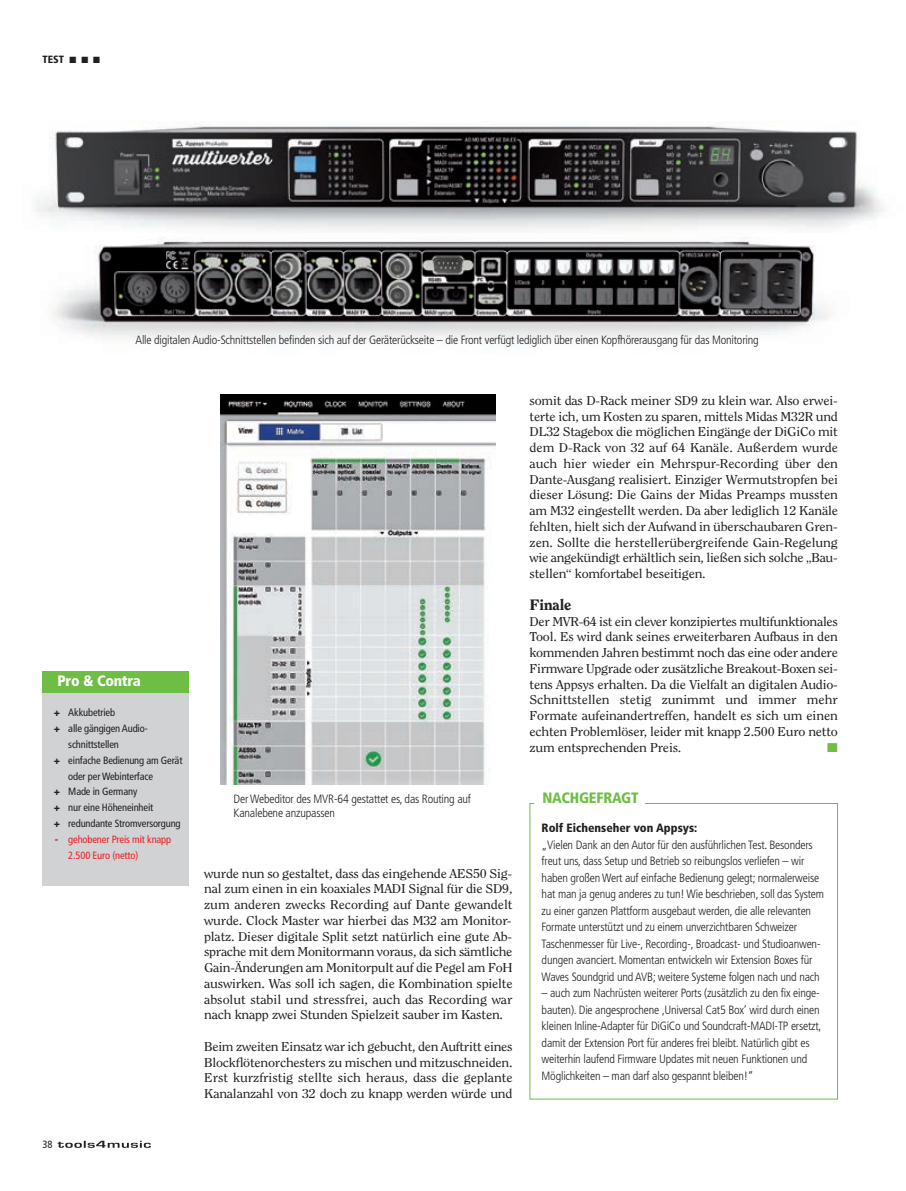
<style>
.page{position:relative;width:906px;height:1191px;background:#fff}
.page>*{position:absolute;margin:0;border:0;box-sizing:border-box;transform-origin:0 0}
.t1{font:900 condensed 15px "Frutiger LT Std";letter-spacing:-.015em;color:#6ebe44}
.t2{font:900 condensed 15px "Frutiger LT Std";letter-spacing:-.015em;color:#fff}
.t3{font:800 15px "Clearface Std";letter-spacing:-.015em;color:#231f20;scale:1.1 1}
.t4{font:12.75px/15.8px "Clearface Std";letter-spacing:-.015em;color:#231f20;text-align:justify;scale:1.1 1}
.t5{font:12.75px "Zapf Dingbats ITC";color:#6ebe44;scale:1.1 1}
.t6{font:300 condensed 12px/16.5px "Frutiger LT Std";letter-spacing:-.015em;color:#231f20}
.t7{font:900 condensed 12px "Frutiger LT Std";color:#231f20}
.t8{font:condensed 10.5px "Frutiger LT Std";letter-spacing:-.015em;color:#231f20}
.t9{font:condensed 10.5px/15.8px "Frutiger LT Std";letter-spacing:-.015em;color:#ee1d23}
.t10{font:900 condensed 10.5px "Frutiger LT Std";color:#231f20}
.s1{font-weight:900}
</style>
<div class="page">
<svg style="left:58px;top:1140px;width:93px;height:7px"></svg>
<div style="left:43px;top:671px;width:146px;height:215px;background:#d1d2d4"></div>
<div style="left:43px;top:671px;width:146px;height:21px;background:#6ebe44"></div>
<div style="left:529px;top:803px;width:309px;height:296px;border:1px solid #6ebe44"></div>
<div style="left:535px;top:784px;width:110px;height:30px;background:#fff"></div>
<img style="left:35px;top:125px;width:850px;height:106px">
<img style="left:53px;top:237px;width:779px;height:104px">
<img style="left:221px;top:395px;width:274px;height:389px">
<p class="t10" style="left:43px;top:55px;width:59px">TEST ■ ■ ■</p>
<p class="t6" style="left:135px;top:332px;width:625px">Alle digitalen Audio-Schnittstellen befinden sich auf der Geräterückseite – die Front verfügt lediglich über einen Kopfhörerausgang für das Monitoring</p>
<p class="t2" style="left:58px;top:674px;width:85px">Pro &amp; Contra</p>
<p class="t8" style="left:54px;top:708px;width:63px"><span class="s1">+</span> Akkubetrieb</p>
<p class="t8" style="left:54px;top:724px;width:95px"><span class="s1">+</span> alle gängigen Audio-</p>
<p class="t8" style="left:68px;top:740px;width:52px">schnittstellen</p>
<p class="t8" style="left:54px;top:756px;width:130px"><span class="s1">+</span> einfache Bedienung am Gerät</p>
<p class="t8" style="left:68px;top:771px;width:86px">oder per Webinterface</p>
<p class="t8" style="left:54px;top:787px;width:85px"><span class="s1">+</span> Made in Germany</p>
<p class="t8" style="left:54px;top:803px;width:101px"><span class="s1">+</span> nur eine Höheneinheit</p>
<p class="t8" style="left:54px;top:819px;width:128px"><span class="s1">+</span> redundante Stromversorgung</p>
<p class="t9" style="left:68px;top:832px;width:104px;text-indent:-13px"><span class="s1">-</span> gehobener Preis mit knapp<br>2.500 Euro (netto)</p>
<p class="t8" style="left:43px;top:1140px;width:12px">38</p>
<p class="t6" style="left:234px;top:792px;width:239px;line-height:14.4px">Der Webeditor des MVR-64 gestattet es, das Routing auf<br>Kanalebene anzupassen</p>
<p class="t4" style="left:204px;top:866px;width:282px">wurde nun so gestaltet, dass das eingehende AES50 Sig&shy;nal zum einen in ein koaxiales MADI Signal für die SD9, zum anderen zwecks Recording auf Dante gewandelt wurde. Clock Master war hierbei das M32 am Monitor&shy;platz. Dieser digitale Split setzt natürlich eine gute Ab&shy;sprache mit dem Monitormann voraus, da sich sämtliche Gain-Änderungen am Monitorpult auf die Pegel am FoH auswirken. Was soll ich sagen, die Kombination spielte absolut stabil und stressfrei, auch das Recording war nach knapp zwei Stunden Spielzeit sauber im Kasten.</p>
<p class="t4" style="left:204px;top:1039px;width:282px">Beim zweiten Einsatz war ich gebucht, den Auftritt eines Blockflötenorchesters zu mischen und mitzuschneiden.<br>Erst kurzfristig stellte sich heraus, dass die geplante Kanalanzahl von 32 doch zu knapp werden würde und</p>
<p class="t4" style="left:529px;top:393px;width:282px">somit das D-Rack meiner SD9 zu klein war. Also erwei&shy;terte ich, um Kosten zu sparen, mittels Midas M32R und DL32 Stagebox die möglichen Eingänge der DiGiCo mit dem D-Rack von 32 auf 64 Kanäle. Außerdem wurde auch hier wieder ein Mehrspur-Recording über den Dante-Ausgang realisiert. Einziger Wermutstropfen bei dieser Lösung: Die Gains der Midas Preamps mussten am M32 eingestellt werden. Da aber lediglich 12 Kanäle fehlten, hielt sich der Aufwand in überschaubaren Gren&shy;zen. Sollte die herstellerübergreifende Gain-Regelung wie angekündigt erhältlich sein, ließen sich solche „Bau&shy;stellen“ komfortabel beseitigen.</p>
<p class="t3" style="left:529px;top:598px;width:40px">Finale</p>
<p class="t4" style="left:529px;top:614px;width:282px">Der MVR-64 ist ein clever konzipiertes multifunktionales Tool. Es wird dank seines erweiterbaren Aufbaus in den kommenden Jahren bestimmt noch das eine oder andere Firmware Upgrade oder zusätzliche Breakout-Boxen sei&shy;tens Appsys erhalten. Da die Vielfalt an digitalen Audio-Schnittstellen stetig zunimmt und immer mehr Formate aufeinandertreffen, handelt es sich um einen echten Problemlöser, leider mit knapp 2.500 Euro netto zum entsprechenden Preis.</p>
<p class="t5" style="left:827px;top:739px;width:11px">■</p>
<p class="t1" style="left:542px;top:792px;width:98px">NACHGEFRAGT</p>
<p class="t7" style="left:541px;top:823px;width:157px">Rolf Eichenseher von Appsys:</p>
<p class="t6" style="left:541px;top:837px;width:284px">„Vielen Dank an den Autor für den ausführlichen Test. Besonders freut uns, dass Setup und Betrieb so reibungslos verliefen – wir haben großen Wert auf einfache Bedienung gelegt; normalerweise hat man ja genug anderes zu tun! Wie beschrieben, soll das System zu einer ganzen Plattform ausgebaut werden, die alle relevanten Formate unterstützt und zu einem unverzichtbaren Schweizer Taschenmesser für Live-, Recording-, Broadcast- und Studioanwen&shy;dungen avanciert. Momentan entwickeln wir Extension Boxes für Waves Soundgrid und AVB; weitere Systeme folgen nach und nach</p>
<p class="t6" style="left:541px;top:986px;width:281px">– auch zum Nachrüsten weiterer Ports (zusätzlich zu den fix einge&shy;bauten). Die angesprochene ‚Universal Cat5 Box‘ wird durch einen kleinen Inline-Adapter für DiGiCo und Soundcraft-MADI-TP ersetzt, damit der Extension Port für anderes frei bleibt. Natürlich gibt es weiterhin laufend Firmware Updates mit neuen Funktionen und Möglichkeiten – man darf also gespannt bleiben!“</p>
</div>
